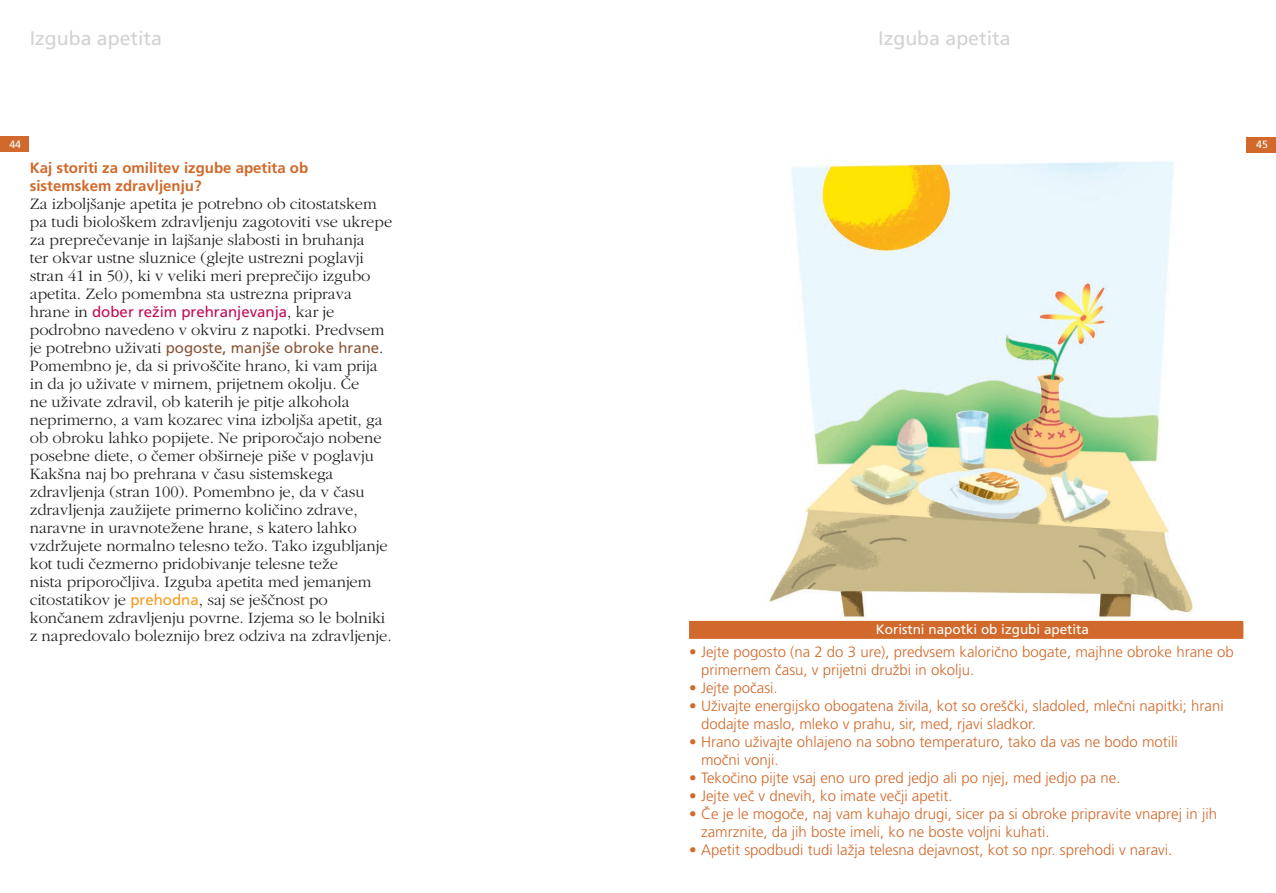
<style>
.page{position:relative;width:1276px;height:893px;background:#fff}
.page>*{position:absolute;margin:0;border:0;box-sizing:border-box;transform-origin:0 0}
.t1{font:19.5px "Frutiger";color:#d1d2d4}
.t2{font:300 16.5px/18px "SS Garamond";color:#231f20}
.t3{font:300 15px/18px "Frutiger";color:#d0692b}
.t4{font:700 15px/18px "Frutiger";color:#d0692b}
.t5{font:15px "Frutiger";color:#8a5537}
.t6{font:15px "Frutiger";color:#c10b55}
.t7{font:13.5px "Frutiger";color:#fff}
.t8{font:10.5px "Frutiger";color:#fff}
.s1{font-family:"SS Garamond";font-weight:300;font-size:16.5px;color:#231f20}
.s2{font-family:"Frutiger";font-weight:400;font-size:15px;color:#f89a1c}
</style>
<div class="page">
<div style="left:0;top:137px;width:29px;height:15px;background:#d0692b"></div>
<div style="left:1246px;top:137px;width:30px;height:15px;background:#d0692b"></div>
<img style="left:754px;top:161px;width:439px;height:460px">
<div style="left:689px;top:621px;width:554px;height:18px;background:#d0692b"></div>
<p class="t1" style="left:30px;top:27px;width:134px">Izguba apetita</p>
<p class="t1" style="left:878px;top:27px;width:134px">Izguba apetita</p>
<p class="t8" style="left:9px;top:138px;width:7px">44</p>
<p class="t8" style="left:1256px;top:138px;width:7px">45</p>
<p class="t4" style="left:30px;top:159px;width:280px">Kaj storiti za omilitev izgube apetita ob sistemskem zdravljenju?</p>
<p class="t2" style="left:30px;top:195px;width:364px">Za izbolj{anje apetita je potrebno ob citostatskem pa tudi biolo{kem zdravljenju zagotoviti vse ukrepe za prepre~evanje in laj{anje slabosti in bruhanja<br>ter okvar ustne sluznice (glejte ustrezni poglavji stran 41 in 50), ki v veliki meri prepre~ijo izgubo apetita. Zelo pomembna sta ustrezna priprava</p>
<p class="t6" style="left:30px;top:303px;width:306px"><span class="s1">hrane in</span> dober re`im prehranjevanja<span class="s1">, kar je</span></p>
<p class="t2" style="left:30px;top:321px;width:356px">podrobno navedeno v okviru z napotki. Predvsem</p>
<p class="t5" style="left:30px;top:339px;width:355px"><span class="s1">je potrebno u`ivati</span> pogoste, manj{e obroke hrane<span class="s1">.</span></p>
<p class="t2" style="left:30px;top:357px;width:363px">Pomembno je, da si privo{~ite hrano, ki vam prija in da jo u`ivate v mirnem, prijetnem okolju. ^e<br>ne u`ivate zdravil, ob katerih je pitje alkohola neprimerno, a vam kozarec vina izbolj{a apetit, ga ob obroku lahko popijete. Ne priporo~ajo nobene posebne diete, o ~emer ob{irneje pi{e v poglavju Kak{na naj bo prehrana v ~asu sistemskega zdravljenja (stran 100). Pomembno je, da v ~asu zdravljenja zau`ijete primerno koli~ino zdrave, naravne in uravnote`ene hrane, s katero lahko vzdr`ujete normalno telesno te`o. Tako izgubljanje kot tudi ~ezmerno pridobivanje telesne te`e<br>nista priporo~ljiva. Izguba apetita med jemanjem citostatikov je <span class="s2">prehodna</span>, saj se je{~nost po kon~anem zdravljenju povrne. Izjema so le bolniki z napredovalo boleznijo brez odziva na zdravljenje.</p>
<p class="t7" style="left:876px;top:622px;width:215px">Koristni napotki ob izgubi apetita</p>
<p class="t3" style="left:701px;top:643px;width:534px;text-indent:-12px">• Jejte pogosto (na 2 do 3 ure), predvsem kalori~no bogate, majhne obroke hrane ob primernem ~asu, v prijetni dru`bi in okolju.</p>
<p class="t3" style="left:689px;top:679px;width:90px">• Jejte po~asi.</p>
<p class="t3" style="left:701px;top:697px;width:524px;text-indent:-12px">• U`ivajte energijsko obogatena `ivila, kot so ore{~ki, sladoled, mle~ni napitki; hrani dodajte maslo, mleko v prahu, sir, med, rjavi sladkor.</p>
<p class="t3" style="left:701px;top:733px;width:478px;text-indent:-12px">• Hrano u`ivajte ohlajeno na sobno temperaturo, tako da vas ne bodo motili mo~ni vonji.</p>
<p class="t3" style="left:689px;top:769px;width:433px">• Teko~ino pijte vsaj eno uro pred jedjo ali po njej, med jedjo pa ne.</p>
<p class="t3" style="left:689px;top:787px;width:265px">• Jejte ve~ v dnevih, ko imate ve~ji apetit.</p>
<p class="t3" style="left:701px;top:805px;width:517px;text-indent:-12px">• ^e je le mogo~e, naj vam kuhajo drugi, sicer pa si obroke pripravite vnaprej in jih zamrznite, da jih boste imeli, ko ne boste voljni kuhati.</p>
<p class="t3" style="left:689px;top:841px;width:485px">• Apetit spodbudi tudi la`ja telesna dejavnost, kot so npr. sprehodi v naravi.</p>
</div>
